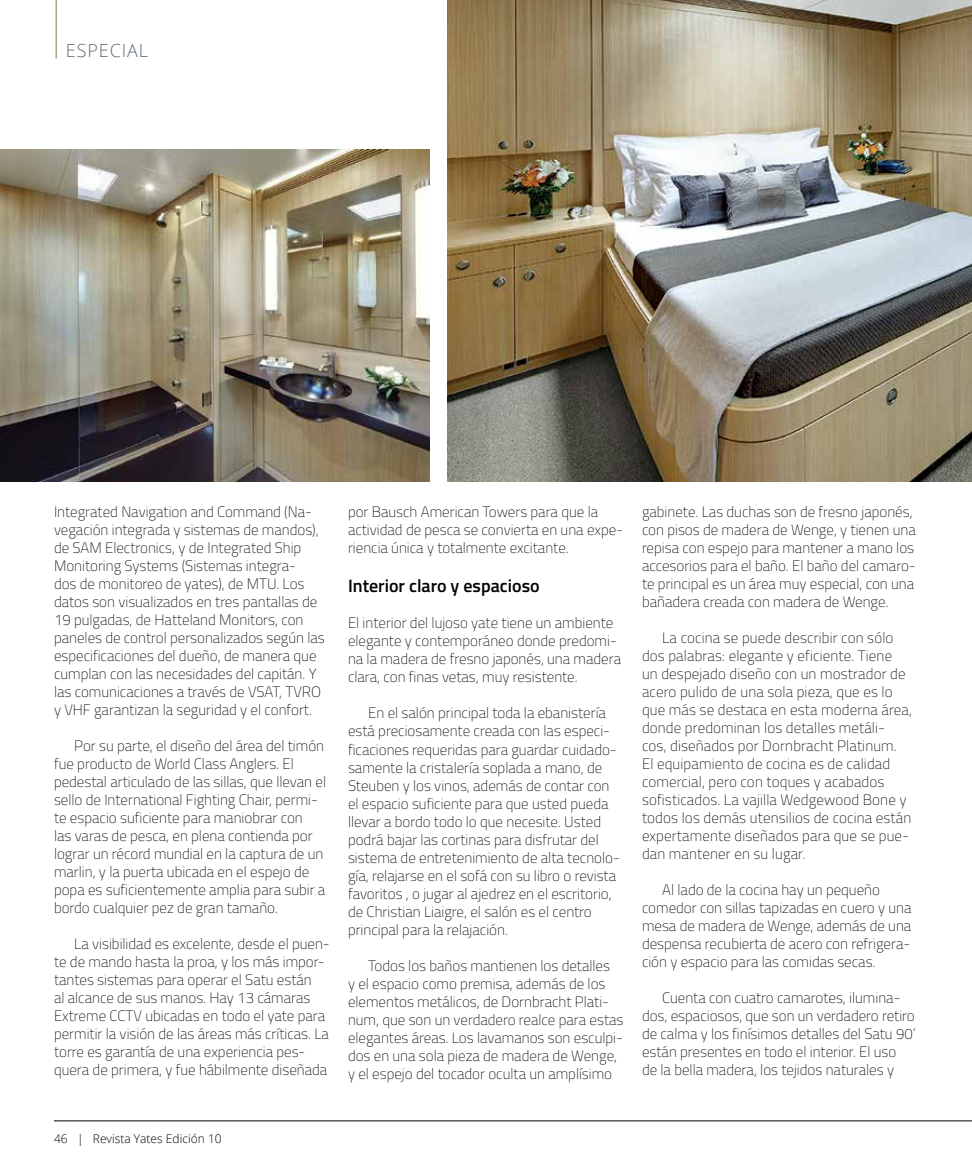
<style>
.page{position:relative;width:972px;height:1175px;background:#fff}
.page>*{position:absolute;margin:0;border:0;box-sizing:border-box;transform-origin:0 0}
.t1{font:600 18px "Titillium";color:#000}
.t2{font:300 18px "Open Sans";letter-spacing:.05em;color:#616d77}
.t3{font:100 15px/18px "Titillium";color:#000}
.t4{font:300 12px "Open Sans";color:#000}
</style>
<div class="page">
<hr style="left:54px;top:1120px;width:918px;height:1px;background:#000">
<hr style="left:56px;top:0;width:1px;height:59px;background:#7b7853">
<img style="left:0;top:150px;width:430px;height:331px">
<img style="left:448px;top:0;width:524px;height:481px">
<p class="t2" style="left:66px;top:38px;width:84px">ESPECIAL</p>
<p class="t3" style="left:54px;top:502px;width:272px">Integrated Navigation and Command (Na&shy;vegación integrada y sistemas de mandos), de SAM Electronics, y de Integrated Ship Monitoring Systems (Sistemas integra-<br>dos de monitoreo de yates), de MTU. Los datos son visualizados en tres pantallas de 19 pulgadas, de Hatteland Monitors, con paneles de control personalizados según las especificaciones del dueño, de manera que cumplan con las necesidades del capitán. Y las comunicaciones a través de VSAT, TVRO y VHF garantizan la seguridad y el confort.</p>
<p class="t3" style="left:54px;top:736px;width:274px;text-indent:20px">Por su parte, el diseño del área del timón fue producto de World Class Anglers. El pedestal articulado de las sillas, que llevan el sello de International Fighting Chair, permi&shy;te espacio suficiente para maniobrar con<br>las varas de pesca, en plena contienda por lograr un récord mundial en la captura de un marlin, y la puerta ubicada en el espejo de popa es suficientemente amplia para subir a bordo cualquier pez de gran tamaño.</p>
<p class="t3" style="left:54px;top:934px;width:277px;text-indent:20px">La visibilidad es excelente, desde el puen&shy;te de mando hasta la proa, y los más impor&shy;tantes sistemas para operar el Satu están<br>al alcance de sus manos. Hay 13 cámaras Extreme CCTV ubicadas en todo el yate para permitir la visión de las áreas más críticas. La torre es garantía de una experiencia pes&shy;quera de primera, y fue hábilmente diseñada</p>
<p class="t3" style="left:348px;top:502px;width:277px">por Bausch American Towers para que la actividad de pesca se convierta en una expe&shy;riencia única y totalmente excitante.</p>
<p class="t1" style="left:348px;top:572px;width:193px">Interior claro y espacioso</p>
<p class="t3" style="left:348px;top:613px;width:275px">El interior del lujoso yate tiene un ambiente elegante y contemporáneo donde predomi&shy;na la madera de fresno japonés, una madera clara, con finas vetas, muy resistente.</p>
<p class="t3" style="left:348px;top:703px;width:273px;text-indent:20px">En el salón principal toda la ebanistería está preciosamente creada con las especi&shy;ficaciones requeridas para guardar cuidado&shy;samente la cristalería soplada a mano, de Steuben y los vinos, además de contar con el espacio suficiente para que usted pueda llevar a bordo todo lo que necesite. Usted podrá bajar las cortinas para disfrutar del sistema de entretenimiento de alta tecnolo&shy;gía, relajarse en el sofá con su libro o revista favoritos , o jugar al ajedrez en el escritorio, de Christian Liaigre, el salón es el centro principal para la relajación.</p>
<p class="t3" style="left:348px;top:955px;width:277px;text-indent:20px">Todos los baños mantienen los detalles<br>y el espacio como premisa, además de los elementos metálicos, de Dornbracht Plati&shy;num, que son un verdadero realce para estas elegantes áreas. Los lavamanos son esculpi&shy;dos en una sola pieza de madera de Wenge, y el espejo del tocador oculta un amplísimo</p>
<p class="t3" style="left:642px;top:502px;width:275px">gabinete. Las duchas son de fresno japonés, con pisos de madera de Wenge, y tienen una repisa con espejo para mantener a mano los accesorios para el baño. El baño del camaro&shy;te principal es un área muy especial, con una bañadera creada con madera de Wenge.</p>
<p class="t3" style="left:642px;top:628px;width:272px;text-indent:20px">La cocina se puede describir con sólo dos palabras: elegante y eficiente. Tiene<br>un despejado diseño con un mostrador de acero pulido de una sola pieza, que es lo que más se destaca en esta moderna área, donde predominan los detalles metáli&shy;cos, diseñados por Dornbracht Platinum.<br>El equipamiento de cocina es de calidad comercial, pero con toques y acabados sofisticados. La vajilla Wedgewood Bone y todos los demás utensilios de cocina están expertamente diseñados para que se pue&shy;dan mantener en su lugar.</p>
<p class="t3" style="left:642px;top:880px;width:271px;text-indent:20px">Al lado de la cocina hay un pequeño comedor con sillas tapizadas en cuero y una mesa de madera de Wenge, además de una despensa recubierta de acero con refrigera&shy;ción y espacio para las comidas secas.</p>
<p class="t3" style="left:642px;top:988px;width:275px;text-indent:20px">Cuenta con cuatro camarotes, ilumina&shy;dos, espaciosos, que son un verdadero retiro de calma y los finísimos detalles del Satu 90’ están presentes en todo el interior. El uso<br>de la bella madera, los tejidos naturales y</p>
<p class="t4" style="left:54px;top:1130px;width:169px">46 | Revista Yates Edición 10</p>
</div>
